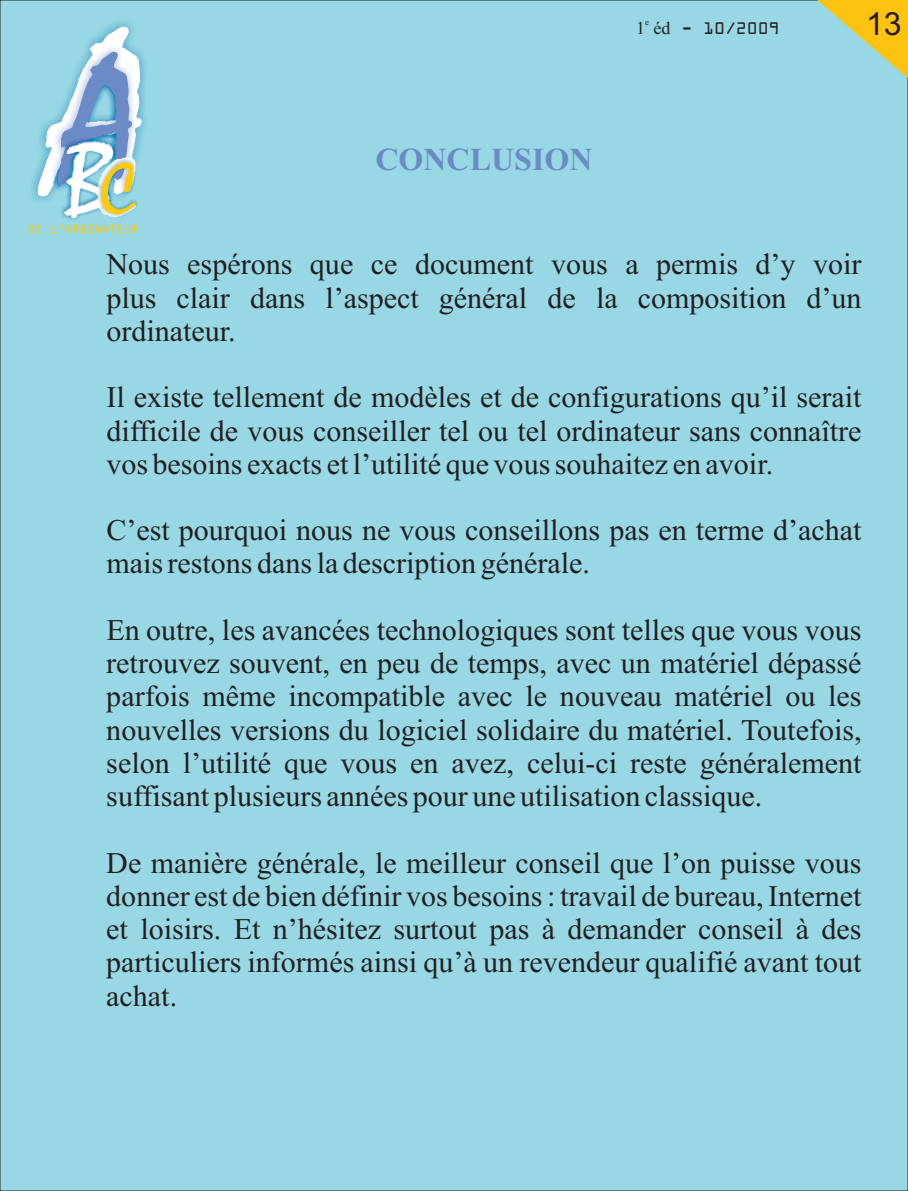
<style>
.page{position:relative;width:908px;height:1191px;background:#fff}
.page>*{position:absolute;margin:0;border:0;box-sizing:border-box;transform-origin:0 0}
.t1{font:700 32px "Times New Roman";color:#6c8bc6}
.t2{font:32px "Arial";color:#231f20}
.t3{font:30px/33.2px "Times New Roman";color:#231f20;text-align:justify}
.t4{font:18px "OCRA Extended";color:#231f20}
.t5{font:12.2px "OCRA Extended";color:#feca0a}
.t6{font:9px "Times New Roman";color:#231f20}
.s1{font-family:"Times New Roman"}
</style>
<div class="page">
<img style="left:62px;top:218px;width:55px;height:4px">
<svg style="left:38px;top:27px;width:103px;height:191px"></svg>
<svg style="left:817px;top:0;width:90px;height:80px;background:#c8cd7e"></svg>
<p class="t5" style="left:29px;top:225px;width:111px">DE L’ORDINATEUR</p>
<p class="t1" style="left:375px;top:148px;width:218px">CONCLUSION</p>
<p class="t6" style="left:644px;top:18px;width:5px">e</p>
<p class="t4" style="left:635px;top:22px;width:145px"><span class="s1">1 éd</span> - 10/2009</p>
<p class="t2" style="left:865px;top:12px;width:37px">13</p>
<p class="t3" style="left:106px;top:250px;width:756px">Nous espérons que ce document vous a permis d’y voir plus clair dans l’aspect général de la composition d’un ordinateur.</p>
<p class="t3" style="left:106px;top:383px;width:756px">Il existe tellement de modèles et de configurations qu’il serait difficile de vous conseiller tel ou tel ordinateur sans connaître vos besoins exacts et l’utilité que vous souhaitez en avoir.</p>
<p class="t3" style="left:106px;top:516px;width:756px">C’est pourquoi nous ne vous conseillons pas en terme d’achat mais restons dans la description générale.</p>
<p class="t3" style="left:106px;top:616px;width:756px">En outre, les avancées technologiques sont telles que vous vous retrouvez souvent, en peu de temps, avec un matériel dépassé parfois même incompatible avec le nouveau matériel ou les nouvelles versions du logiciel solidaire du matériel. Toutefois, selon l’utilité que vous en avez, celui-ci reste généralement suffisant plusieurs années pour une utilisation classique.</p>
<p class="t3" style="left:106px;top:849px;width:756px">De manière générale, le meilleur conseil que l’on puisse vous donner est de bien définir vos besoins : travail de bureau, Internet et loisirs. Et n’hésitez surtout pas à demander conseil à des particuliers informés ainsi qu’à un revendeur qualifié avant tout achat.</p>
</div>
